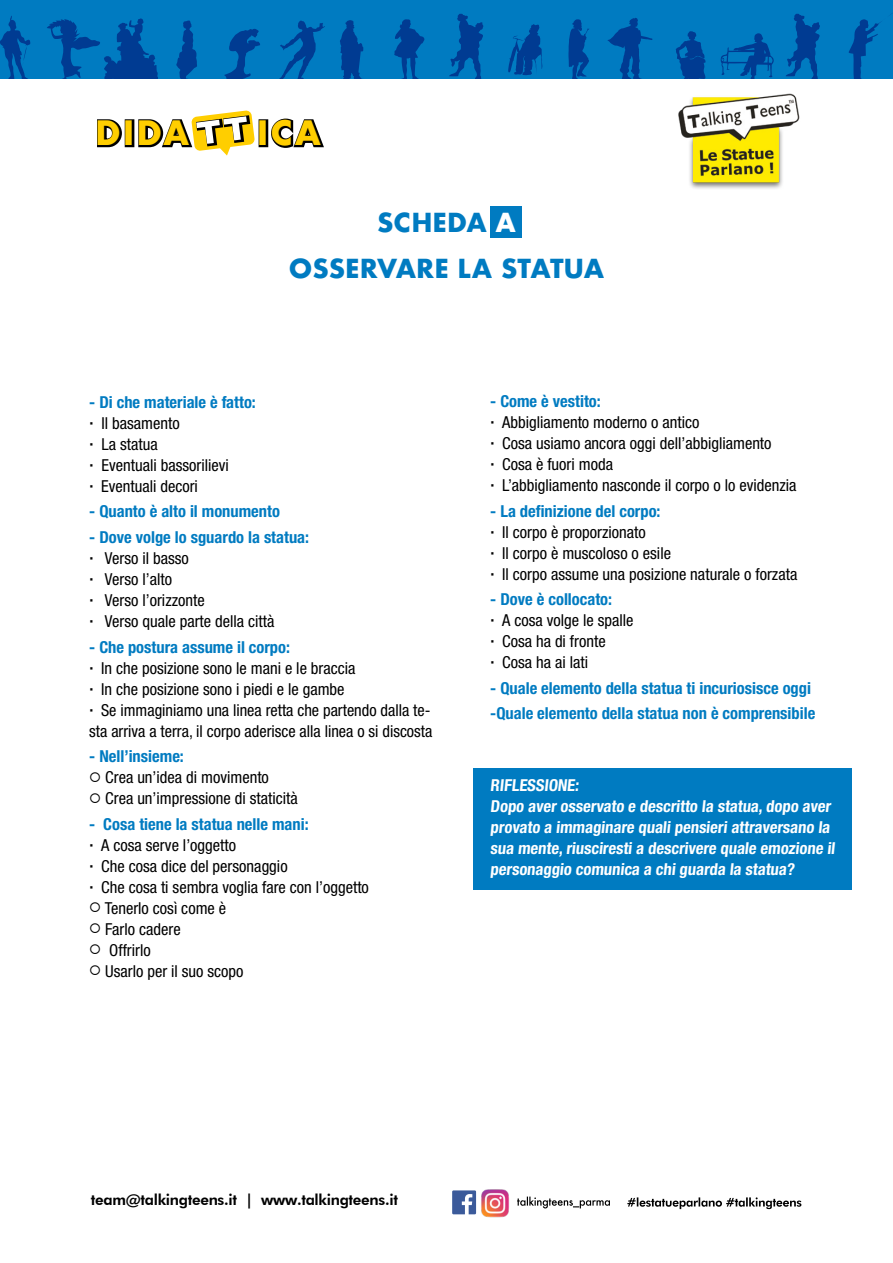
<style>
.page{position:relative;width:893px;height:1263px;background:#fff}
.page>*{position:absolute;margin:0;border:0;box-sizing:border-box;transform-origin:0 0}
.t1{font:700 32.7px "Futura";letter-spacing:.06em;color:#ffce00}
.t2{font:700 25.5px "Futura";color:#007bc1}
.t3{font:condensed 16.5px/21px "Helvetica Neue LT Std";color:#000}
.t4{font:700 condensed 16.5px/25.5px "Helvetica Neue LT Std";color:#007bc1}
.t5{font:700 condensed 16.5px/21px "Helvetica Neue LT Std";color:#fff}
.t6{font:800 15px "Futura BT";letter-spacing:-.02em;color:#000}
.s1{color:#fff}
</style>
<div class="page">
<div style="left:490px;top:206px;width:31px;height:31px;background:#007bc1"></div>
<div style="left:473px;top:769px;width:379px;height:121px;background:#007bc1"></div>
<div style="left:0;top:0;width:893px;height:79px;background:#007bc1"></div>
<svg style="left:0;top:16px;width:30px;height:63px"></svg>
<svg style="left:176px;top:21px;width:21px;height:58px"></svg>
<svg style="left:224px;top:29px;width:36px;height:50px"></svg>
<svg style="left:279px;top:21px;width:46px;height:58px"></svg>
<svg style="left:340px;top:20px;width:24px;height:59px"></svg>
<svg style="left:394px;top:19px;width:30px;height:60px"></svg>
<svg style="left:508px;top:24px;width:34px;height:51px"></svg>
<svg style="left:568px;top:19px;width:21px;height:60px"></svg>
<svg style="left:607px;top:18px;width:45px;height:61px"></svg>
<svg style="left:676px;top:31px;width:30px;height:37px"></svg>
<svg style="left:721px;top:33px;width:53px;height:35px"></svg>
<svg style="left:848px;top:13px;width:44px;height:66px"></svg>
<svg style="left:47px;top:18px;width:111px;height:61px"></svg>
<svg style="left:449px;top:14px;width:34px;height:65px"></svg>
<svg style="left:787px;top:14px;width:33px;height:65px"></svg>
<img style="left:678px;top:68px;width:128px;height:121px">
<svg style="left:97px;top:110px;width:227px;height:46px"></svg>
<svg style="left:452px;top:1190px;width:24px;height:24px"></svg>
<img style="left:481px;top:1189px;width:28px;height:29px">
<svg style="left:517px;top:1196px;width:93px;height:12px"></svg>
<svg style="left:627px;top:1197px;width:174px;height:12px"></svg>
<h1 class="t1" style="left:95px;top:109px;width:96px">DIDA</h1>
<h1 class="t1" style="left:257px;top:109px;width:66px">ICA</h1>
<h2 class="t2" style="left:377px;top:204px;width:140px">SCHEDA <span class="s1">A</span></h2>
<h2 class="t2" style="left:289px;top:250px;width:317px">OSSERVARE LA STATUA</h2>
<p class="t4" style="left:89px;top:389px;width:168px">- Di che materiale è fatto:</p>
<p class="t3" style="left:101px;top:412px;width:129px">Il basamento<br>La statua<br>Eventuali bassorilievi<br>Eventuali decori</p>
<p class="t4" style="left:89px;top:499px;width:192px">- Quanto è alto il monumento</p>
<p class="t4" style="left:89px;top:524px;width:221px">- Dove volge lo sguardo la statua:</p>
<p class="t3" style="left:105px;top:547px;width:171px">Verso il basso<br>Verso l’alto<br>Verso l’orizzonte<br>Verso quale parte della città</p>
<p class="t4" style="left:89px;top:634px;width:202px">- Che postura assume il corpo:</p>
<p class="t3" style="left:101px;top:657px;width:256px">In che posizione sono le mani e le braccia</p>
<p class="t3" style="left:101px;top:678px;width:245px">In che posizione sono i piedi e le gambe</p>
<p class="t3" style="left:101px;top:699px;width:331px">Se immaginiamo una linea retta che partendo dalla te-</p>
<p class="t3" style="left:89px;top:720px;width:345px">sta arriva a terra, il corpo aderisce alla linea o si discosta</p>
<p class="t4" style="left:89px;top:743px;width:96px">- Nell’insieme:</p>
<p class="t3" style="left:89px;top:766px;width:181px">○ Crea un’idea di movimento</p>
<p class="t3" style="left:89px;top:787px;width:210px">○ Crea un’impressione di staticità</p>
<p class="t4" style="left:89px;top:811px;width:221px">- Cosa tiene la statua nelle mani:</p>
<p class="t3" style="left:101px;top:834px;width:269px">A cosa serve l’oggetto<br>Che cosa dice del personaggio<br>Che cosa ti sembra voglia fare con l’oggetto</p>
<p class="t3" style="left:89px;top:897px;width:138px">○ Tenerlo così come è</p>
<p class="t3" style="left:89px;top:918px;width:93px">○ Farlo cadere</p>
<p class="t3" style="left:89px;top:939px;width:63px">○ Offrirlo</p>
<p class="t3" style="left:89px;top:960px;width:156px">○ Usarlo per il suo scopo</p>
<p class="t4" style="left:490px;top:388px;width:112px">- Come è vestito:</p>
<p class="t3" style="left:502px;top:412px;width:296px">Abbigliamento moderno o antico<br>Cosa usiamo ancora oggi dell’abbigliamento Cosa è fuori moda<br>L’abbigliamento nasconde il corpo o lo evidenzia</p>
<p class="t4" style="left:490px;top:498px;width:172px">- La definizione del corpo:</p>
<p class="t3" style="left:502px;top:521px;width:297px">Il corpo è proporzionato<br>Il corpo è muscoloso o esile<br>Il corpo assume una posizione naturale o forzata</p>
<p class="t4" style="left:490px;top:586px;width:123px">- Dove è collocato:</p>
<p class="t3" style="left:502px;top:610px;width:133px">A cosa volge le spalle<br>Cosa ha di fronte<br>Cosa ha ai lati</p>
<p class="t4" style="left:490px;top:675px;width:327px">- Quale elemento della statua ti incuriosisce oggi -Quale elemento della statua non è comprensibile</p>
<p class="t5" style="left:490px;top:775px;width:348px">RIFLESSIONE:<br>Dopo aver osservato e descritto la statua, dopo aver provato a immaginare quali pensieri attraversano la sua mente, riusciresti a descrivere quale emozione il personaggio comunica a chi guarda la statua?</p>
<p class="t6" style="left:91px;top:1190px;width:308px">team@talkingteens.it | www.talkingteens.it</p>
</div>
